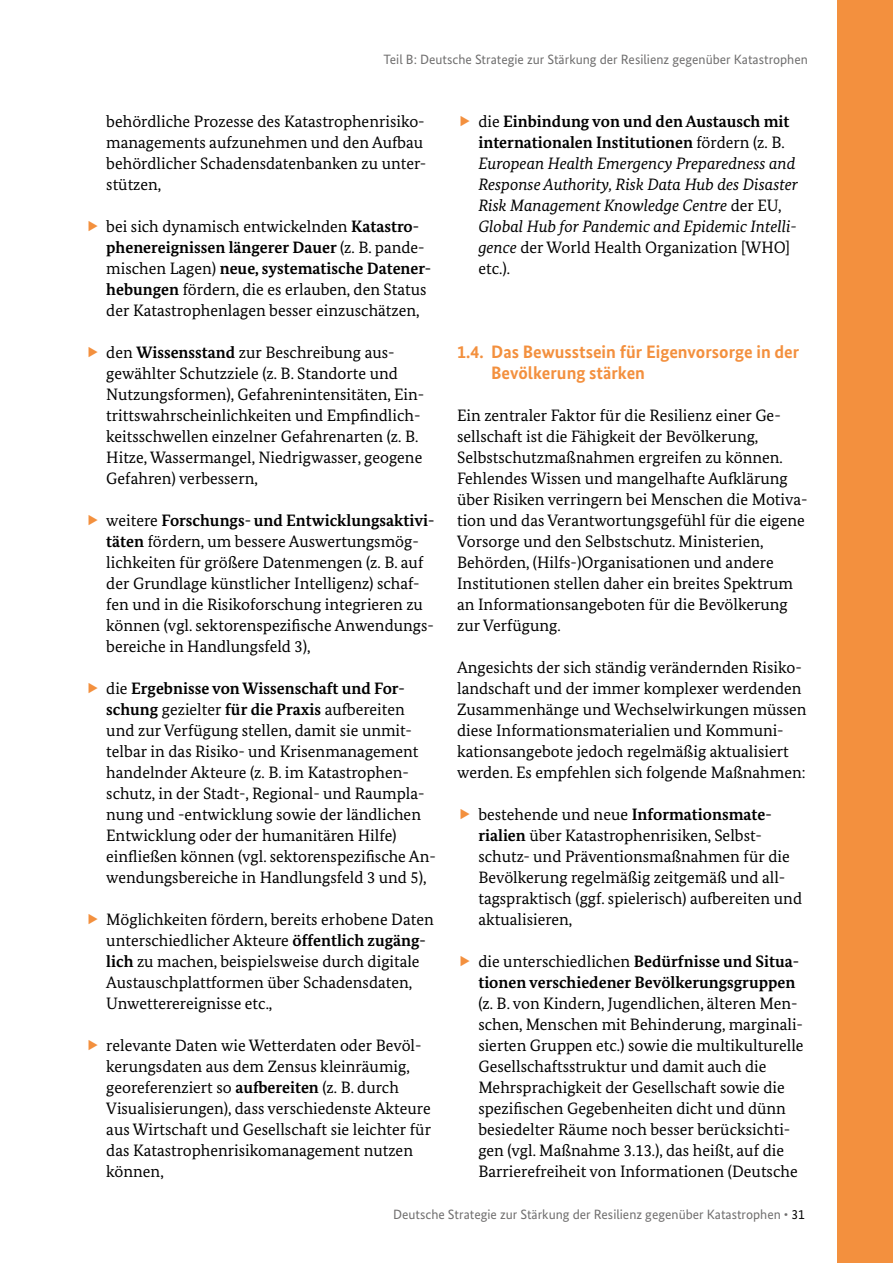
<style>
.page{position:relative;width:893px;height:1263px;background:#fff}
.page>*{position:absolute;margin:0;border:0;box-sizing:border-box;transform-origin:0 0}
.t1{font:700 18px/21px "Bundes Sans";color:#f3903e}
.t2{font:16.5px/21px "Bundes Serif";color:#000}
.t3{font:italic 16.5px/21px "Bundes Serif";color:#000}
.t4{font:13.5px "Bundes Sans";color:#706f6f}
.s1{color:#f3903e}
.s2{font-weight:700}
.s3{font-style:normal}
.s4{font-weight:700;font-style:normal}
.s5{color:#000}
</style>
<div class="page">
<div style="left:838px;top:0;width:55px;height:1263px;background:#f3903e"></div>
<p class="t4" style="left:384px;top:51px;width:426px">Teil B: Deutsche Strategie zur Stärkung der Resilienz gegenüber Katastrophen</p>
<p class="t2" style="left:106px;top:111px;width:322px">behördliche Prozesse des Katastrophenrisiko&shy;managements aufzunehmen und den Aufbau behördlicher Schadensdatenbanken zu unter&shy;stützen,</p>
<p class="t2" style="left:106px;top:216px;width:326px;text-indent:-21px"><span class="s1">►</span> bei sich dynamisch entwickelnden <span class="s2">Katastro&shy;phenereignissen längerer Dauer</span> (z. B. pande&shy;mischen Lagen) <span class="s2">neue, systematische Datener&shy;hebungen</span> fördern, die es erlauben, den Status der Katastrophenlagen besser einzuschätzen,</p>
<p class="t2" style="left:106px;top:342px;width:319px;text-indent:-21px"><span class="s1">►</span> den <span class="s2">Wissensstand</span> zur Beschreibung aus&shy;gewählter Schutzziele (z. B. Standorte und Nutzungsformen), Gefahrenintensitäten, Ein&shy;trittswahrscheinlichkeiten und Empfindlich&shy;keitsschwellen einzelner Gefahrenarten (z. B.<br>Hitze, Wassermangel, Niedrigwasser, geogene Gefahren) verbessern,</p>
<p class="t2" style="left:106px;top:510px;width:330px;text-indent:-21px"><span class="s1">►</span> weitere <span class="s2">Forschungs- und Entwicklungsaktivi&shy;täten</span> fördern, um bessere Auswertungsmög&shy;lichkeiten für größere Datenmengen (z. B. auf der Grundlage künstlicher Intelligenz) schaf&shy;fen und in die Risikoforschung integrieren zu können (vgl. sektorenspezifische Anwendungs&shy;bereiche in Handlungsfeld 3),</p>
<p class="t2" style="left:106px;top:678px;width:331px;text-indent:-21px"><span class="s1">►</span> die <span class="s2">Ergebnisse von Wissenschaft und For&shy;schung</span> gezielter <span class="s2">für die Praxis</span> aufbereiten und zur Verfügung stellen, damit sie unmit&shy;telbar in das Risiko- und Krisenmanagement handelnder Akteure (z. B. im Katastrophen&shy;schutz, in der Stadt-, Regional- und Raumpla&shy;nung und -entwicklung sowie der ländlichen Entwicklung oder der humanitären Hilfe) einfließen können (vgl. sektorenspezifische An&shy;wendungsbereiche in Handlungsfeld 3 und 5),</p>
<p class="t2" style="left:106px;top:909px;width:329px;text-indent:-21px"><span class="s1">►</span> Möglichkeiten fördern, bereits erhobene Daten unterschiedlicher Akteure <span class="s2">öffentlich zugäng&shy;lich</span> zu machen, beispielsweise durch digitale Austauschplattformen über Schadensdaten, Unwetterereignisse etc.,</p>
<p class="t2" style="left:106px;top:1035px;width:326px;text-indent:-21px"><span class="s1">►</span> relevante Daten wie Wetterdaten oder Bevöl&shy;kerungsdaten aus dem Zensus kleinräumig, georeferenziert so <span class="s2">aufbereiten</span> (z. B. durch Visualisierungen), dass verschiedenste Akteure aus Wirtschaft und Gesellschaft sie leichter für das Katastrophenrisikomanagement nutzen können,</p>
<p class="t3" style="left:478px;top:111px;width:321px;text-indent:-21px"><span class="s1">►</span> <span class="s3">die</span> <span class="s4">Einbindung von und den Austausch mit internationalen Institutionen</span> <span class="s3">fördern (z. B.<br></span>European Health Emergency Preparedness and Response Authority, Risk Data Hub des Disaster Risk Management Knowledge Centre <span class="s3">der EU, </span>Global Hub for Pandemic and Epidemic Intelli&shy;gence <span class="s3">der World Health Organization [WHO] etc.).</span></p>
<h5 class="t1" style="left:491px;top:341px;width:310px;text-indent:-34px">1.4. Das Bewusstsein für Eigenvorsorge in der<br>Bevölkerung stärken</h5>
<p class="t2" style="left:457px;top:405px;width:352px">Ein zentraler Faktor für die Resilienz einer Ge&shy;sellschaft ist die Fähigkeit der Bevölkerung, Selbstschutzmaßnahmen ergreifen zu können.<br>Fehlendes Wissen und mangelhafte Aufklärung über Risiken verringern bei Menschen die Motiva&shy;tion und das Verantwortungsgefühl für die eigene Vorsorge und den Selbstschutz. Ministerien, Behörden, (Hilfs-)Organisationen und andere Institutionen stellen daher ein breites Spektrum an Informationsangeboten für die Bevölkerung zur Verfügung.</p>
<p class="t2" style="left:457px;top:657px;width:351px">Angesichts der sich ständig verändernden Risiko&shy;landschaft und der immer komplexer werdenden Zusammenhänge und Wechselwirkungen müssen diese Informationsmaterialien und Kommuni&shy;kationsangebote jedoch regelmäßig aktualisiert werden. Es empfehlen sich folgende Maßnahmen:</p>
<p class="t2" style="left:478px;top:804px;width:325px;text-indent:-21px"><span class="s1">►</span> bestehende und neue <span class="s2">Informationsmate&shy;rialien</span> über Katastrophenrisiken, Selbst&shy;schutz- und Präventionsmaßnahmen für die Bevölkerung regelmäßig zeitgemäß und all&shy;tagspraktisch (ggf. spielerisch) aufbereiten und aktualisieren,</p>
<p class="t2" style="left:478px;top:951px;width:327px;text-indent:-21px"><span class="s1">►</span> die unterschiedlichen <span class="s2">Bedürfnisse und Situa&shy;tionen verschiedener Bevölkerungsgruppen </span>(z. B. von Kindern, Jugendlichen, älteren Men&shy;schen, Menschen mit Behinderung, marginali&shy;sierten Gruppen etc.) sowie die multikulturelle Gesellschaftsstruktur und damit auch die Mehrsprachigkeit der Gesellschaft sowie die spezifischen Gegebenheiten dicht und dünn besiedelter Räume noch besser berücksichti&shy;gen (vgl. Maßnahme 3.13.), das heißt, auf die Barrierefreiheit von Informationen (Deutsche</p>
<p class="t4" style="left:393px;top:1206px;width:413px">Deutsche Strategie zur Stärkung der Resilienz gegenüber Katastrophen • <span class="s5">31</span></p>
</div>
